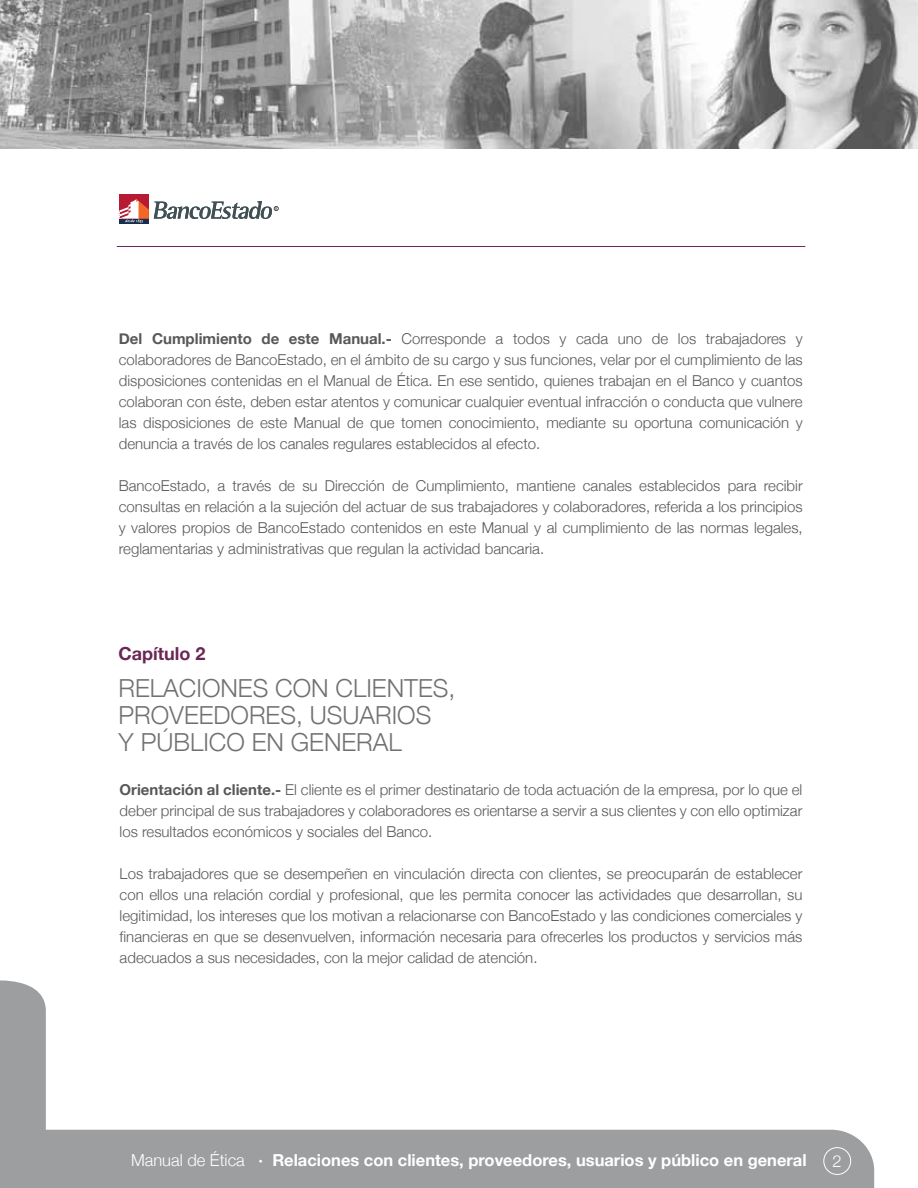
<style>
.page{position:relative;width:918px;height:1188px;background:#fff}
.page>*{position:absolute;margin:0;border:0;box-sizing:border-box;transform-origin:0 0}
.t1{font:300 24.9px/27px "Helvetica Neue";color:#707172}
.t2{font:700 18px "Helvetica Neue";color:#6b2754}
.t3{font:700 16.5px "Helvetica Neue";color:#fff}
.t4{font:300 16.5px "Helvetica Neue";color:#fff}
.t5{font:300 15px/21px "Helvetica Neue";color:#58585a;text-align:justify}
.s1{font-weight:700}
.s2{font-weight:300}
</style>
<div class="page">
<img style="left:0;top:0;width:918px;height:149px">
<div style="left:46px;top:1130px;width:828px;height:58px;background:#9c9e9f"></div>
<div style="left:0;top:980px;width:46px;height:208px;background:#9c9e9f"></div>
<div style="left:823px;top:1147px;width:28px;height:28px;border:1px solid #fff;border-radius:50%"></div>
<div style="left:119px;top:194px;width:30px;height:30px;background:#b71b33"></div>
<div style="left:119px;top:219px;width:30px;height:5px;background:#172f4c"></div>
<svg style="left:119px;top:199px;width:159px;height:24px"></svg>
<hr style="left:117px;top:246px;width:688px;height:1px;background:#6b2754">
<p class="t5" style="left:119px;top:328px;width:685px"><span class="s1">Del Cumplimiento de este Manual.-</span> Corresponde a todos y cada uno de los trabajadores y colaboradores de BancoEstado, en el ámbito de su cargo y sus funciones, velar por el cumplimiento de las disposiciones contenidas en el Manual de Ética. En ese sentido, quienes trabajan en el Banco y cuantos colaboran con éste, deben estar atentos y comunicar cualquier eventual infracción o conducta que vulnere las disposiciones de este Manual de que tomen conocimiento, mediante su oportuna comunicación y denuncia a través de los canales regulares establecidos al efecto.</p>
<p class="t5" style="left:119px;top:475px;width:685px">BancoEstado, a través de su Dirección de Cumplimiento, mantiene canales establecidos para recibir consultas en relación a la sujeción del actuar de sus trabajadores y colaboradores, referida a los principios y valores propios de BancoEstado contenidos en este Manual y al cumplimiento de las normas legales, reglamentarias y administrativas que regulan la actividad bancaria.</p>
<p class="t2" style="left:119px;top:643px;width:88px">Capítulo 2</p>
<h1 class="t1" style="left:119px;top:674px;width:338px">RELACIONES CON CLIENTES,<br>PROVEEDORES, USUARIOS<br>Y PÚBLICO EN GENERAL</h1>
<p class="t5" style="left:120px;top:779px;width:684px"><span class="s1">Orientación al cliente.-</span> El cliente es el primer destinatario de toda actuación de la empresa, por lo que el deber principal de sus trabajadores y colaboradores es orientarse a servir a sus clientes y con ello optimizar los resultados económicos y sociales del Banco.</p>
<p class="t5" style="left:120px;top:863px;width:684px">Los trabajadores que se desempeñen en vinculación directa con clientes, se preocuparán de establecer con ellos una relación cordial y profesional, que les permita conocer las actividades que desarrollan, su legitimidad, los intereses que los motivan a relacionarse con BancoEstado y las condiciones comerciales y financieras en que se desenvuelven, información necesaria para ofrecerles los productos y servicios más adecuados a sus necesidades, con la mejor calidad de atención.</p>
<p class="t3" style="left:131px;top:1150px;width:677px"><span class="s2">Manual de Ética</span> · Relaciones con clientes, proveedores, usuarios y público en general</p>
<p class="t4" style="left:833px;top:1151px;width:11px">2</p>
</div>
